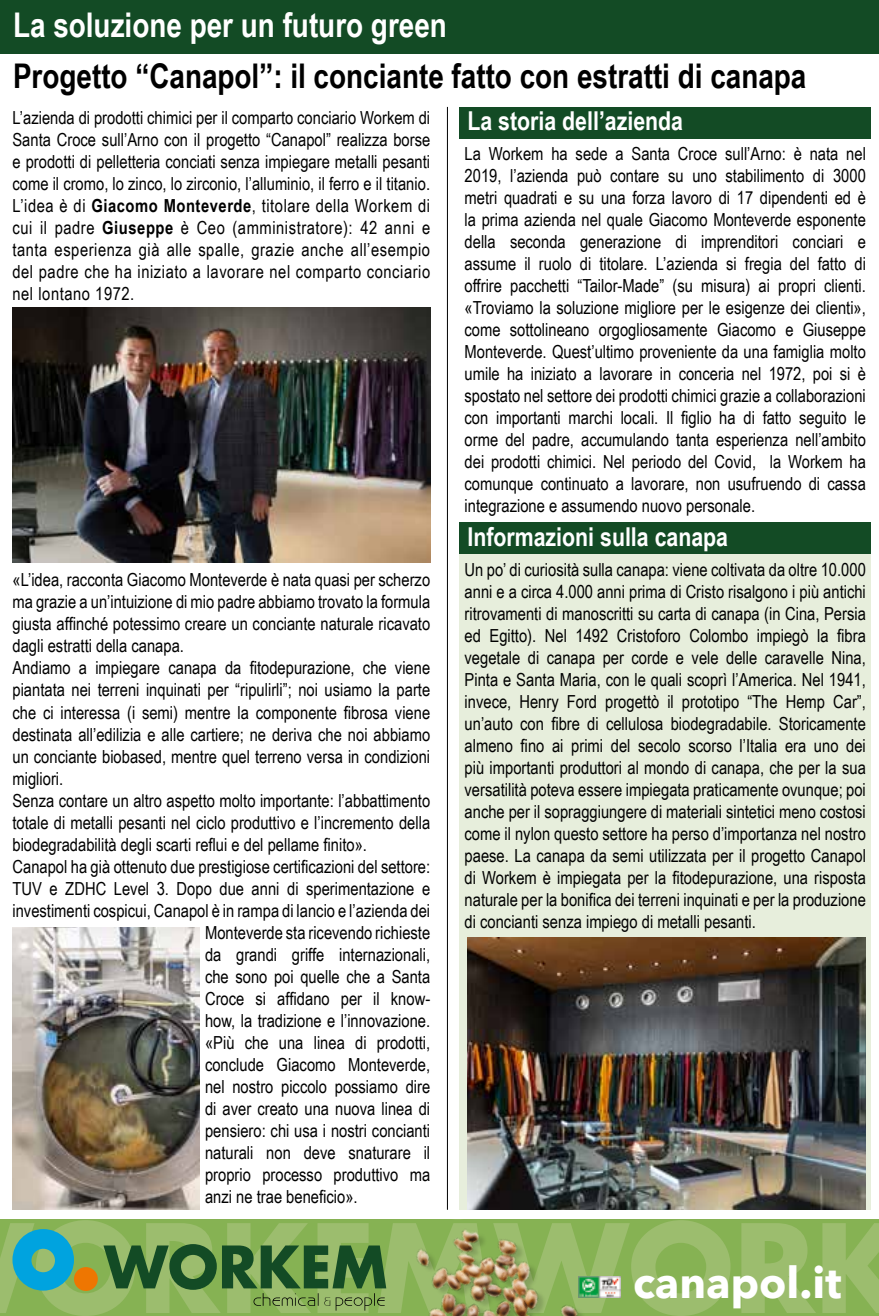
<style>
.page{position:relative;width:879px;height:1316px;background:#fff}
.page>*{position:absolute;margin:0;border:0;box-sizing:border-box;transform-origin:0 0}
.t1{font:700 43.4px "Avenir Next";color:#fff}
.t2{font:700 34px "Arial Narrow";color:#000}
.t3{font:700 34px "Arial Narrow";color:#fff}
.t4{font:700 26px "Arial Narrow";color:#fff}
.t5{font:18px/22px "Arial Narrow";color:#000;text-align:justify}
.s1{font-weight:700}
</style>
<div class="page">
<div style="left:0;top:1219px;width:879px;height:96px;background:#86b253"></div>
<svg style="left:741px;top:1223px;width:74px;height:89px"></svg>
<svg style="left:822px;top:1223px;width:57px;height:89px"></svg>
<div style="left:0;top:0;width:879px;height:54px;background:#134b25"></div>
<div style="left:459px;top:545px;width:412px;height:664px;background:#e7eedc"></div>
<hr style="left:447px;top:107px;width:1px;height:1102px;background:#000">
<div style="left:459px;top:522px;width:412px;height:32px;background:#134b25"></div>
<div style="left:459px;top:107px;width:412px;height:31px;background:#134b25"></div>
<img style="left:12px;top:308px;width:418px;height:254px">
<img style="left:467px;top:937px;width:399px;height:272px">
<svg style="left:0;top:1220px;width:730px;height:95px"></svg>
<img style="left:380px;top:1180px;width:227px;height:135px">
<img style="left:12px;top:927px;width:187px;height:282px">
<h2 class="t3" style="left:13px;top:-1px;width:435px">La soluzione per un futuro green</h2>
<h2 class="t2" style="left:13px;top:50px;width:795px">Progetto “Canapol”: il conciante fatto con estratti di canapa</h2>
<p class="t5" style="left:12px;top:106px;width:419px">L’azienda di prodotti chimici per il comparto conciario Workem di Santa Croce sull’Arno con il progetto “Canapol” realizza borse e prodotti di pelletteria conciati senza impiegare metalli pesanti come il cromo, lo zinco, lo zirconio, l’alluminio, il ferro e il titanio.<br>L’idea è di <span class="s1">Giacomo Monteverde</span>, titolare della Workem di cui il padre <span class="s1">Giuseppe</span> è Ceo (amministratore): 42 anni e tanta esperienza già alle spalle, grazie anche all’esempio del padre che ha iniziato a lavorare nel comparto conciario nel lontano 1972.</p>
<h3 class="t4" style="left:467px;top:101px;width:217px">La storia dell’azienda</h3>
<p class="t5" style="left:464px;top:141px;width:403px">La Workem ha sede a Santa Croce sull’Arno: è nata nel 2019, l’azienda può contare su uno stabilimento di 3000 metri quadrati e su una forza lavoro di 17 dipendenti ed è la prima azienda nel quale Giacomo Monteverde esponente della seconda generazione di imprenditori conciari e assume il ruolo di titolare. L’azienda si fregia del fatto di offrire pacchetti “Tailor-Made” (su misura) ai propri clienti. «Troviamo la soluzione migliore per le esigenze dei clienti», come sottolineano orgogliosamente Giacomo e Giuseppe Monteverde. Quest’ultimo proveniente da una famiglia molto umile ha iniziato a lavorare in conceria nel 1972, poi si è spostato nel settore dei prodotti chimici grazie a collaborazioni con importanti marchi locali. Il figlio ha di fatto seguito le orme del padre, accumulando tanta esperienza nell’ambito dei prodotti chimici. Nel periodo del Covid, la Workem ha comunque continuato a lavorare, non usufruendo di cassa integrazione e assumendo nuovo personale.</p>
<p class="t5" style="left:12px;top:568px;width:419px">«L’idea, racconta Giacomo Monteverde è nata quasi per scherzo</p>
<p class="t5" style="left:12px;top:590px;width:419px">ma grazie a un’intuizione di mio padre abbiamo trovato la formula</p>
<p class="t5" style="left:12px;top:612px;width:419px">giusta affinché potessimo creare un conciante naturale ricavato</p>
<p class="t5" style="left:12px;top:634px;width:173px">dagli estratti della canapa.</p>
<p class="t5" style="left:12px;top:656px;width:419px">Andiamo a impiegare canapa da fitodepurazione, che viene</p>
<p class="t5" style="left:12px;top:678px;width:419px">piantata nei terreni inquinati per “ripulirli”; noi usiamo la parte</p>
<p class="t5" style="left:12px;top:700px;width:419px">che ci interessa (i semi) mentre la componente fibrosa viene</p>
<p class="t5" style="left:12px;top:722px;width:419px">destinata all’edilizia e alle cartiere; ne deriva che noi abbiamo</p>
<p class="t5" style="left:12px;top:744px;width:419px">un conciante biobased, mentre quel terreno versa in condizioni</p>
<p class="t5" style="left:12px;top:766px;width:52px">migliori.</p>
<p class="t5" style="left:12px;top:788px;width:419px">Senza contare un altro aspetto molto importante: l’abbattimento</p>
<p class="t5" style="left:12px;top:810px;width:419px">totale di metalli pesanti nel ciclo produttivo e l’incremento della</p>
<p class="t5" style="left:12px;top:832px;width:356px">biodegradabilità degli scarti reflui e del pellame finito».</p>
<p class="t5" style="left:12px;top:854px;width:419px">Canapol ha già ottenuto due prestigiose certificazioni del settore:</p>
<p class="t5" style="left:12px;top:876px;width:419px">TUV e ZDHC Level 3. Dopo due anni di sperimentazione e</p>
<p class="t5" style="left:12px;top:898px;width:419px">investimenti cospicui, Canapol è in rampa di lancio e l’azienda dei</p>
<p class="t5" style="left:205px;top:920px;width:227px">Monteverde sta ricevendo richieste</p>
<p class="t5" style="left:205px;top:942px;width:227px">da grandi griffe internazionali,</p>
<p class="t5" style="left:205px;top:964px;width:227px">che sono poi quelle che a Santa</p>
<p class="t5" style="left:205px;top:986px;width:227px">Croce si affidano per il know-</p>
<p class="t5" style="left:205px;top:1008px;width:227px">how, la tradizione e l’innovazione.</p>
<p class="t5" style="left:205px;top:1030px;width:227px">«Più che una linea di prodotti,</p>
<p class="t5" style="left:205px;top:1052px;width:227px">conclude Giacomo Monteverde,</p>
<p class="t5" style="left:205px;top:1074px;width:227px">nel nostro piccolo possiamo dire</p>
<p class="t5" style="left:205px;top:1096px;width:227px">di aver creato una nuova linea di</p>
<p class="t5" style="left:205px;top:1118px;width:227px">pensiero: chi usa i nostri concianti</p>
<p class="t5" style="left:205px;top:1140px;width:227px">naturali non deve snaturare il</p>
<p class="t5" style="left:205px;top:1162px;width:227px">proprio processo produttivo ma</p>
<p class="t5" style="left:205px;top:1184px;width:154px">anzi ne trae beneficio».</p>
<h3 class="t4" style="left:467px;top:517px;width:262px">Informazioni sulla canapa</h3>
<p class="t5" style="left:464px;top:558px;width:403px">Un po’ di curiosità sulla canapa: viene coltivata da oltre 10.000 anni e a circa 4.000 anni prima di Cristo risalgono i più antichi ritrovamenti di manoscritti su carta di canapa (in Cina, Persia ed Egitto). Nel 1492 Cristoforo Colombo impiegò la fibra vegetale di canapa per corde e vele delle caravelle Nina, Pinta e Santa Maria, con le quali scoprì l’America. Nel 1941, invece, Henry Ford progettò il prototipo “The Hemp Car”, un’auto con fibre di cellulosa biodegradabile. Storicamente almeno fino ai primi del secolo scorso l’Italia era uno dei più importanti produttori al mondo di canapa, che per la sua versatilità poteva essere impiegata praticamente ovunque; poi anche per il sopraggiungere di materiali sintetici meno costosi come il nylon questo settore ha perso d’importanza nel nostro paese. La canapa da semi utilizzata per il progetto Canapol di Workem è impiegata per la fitodepurazione, una risposta naturale per la bonifica dei terreni inquinati e per la produzione di concianti senza impiego di metalli pesanti.</p>
<h1 class="t1" style="left:633px;top:1244px;width:210px">canapol.it</h1>
</div>
